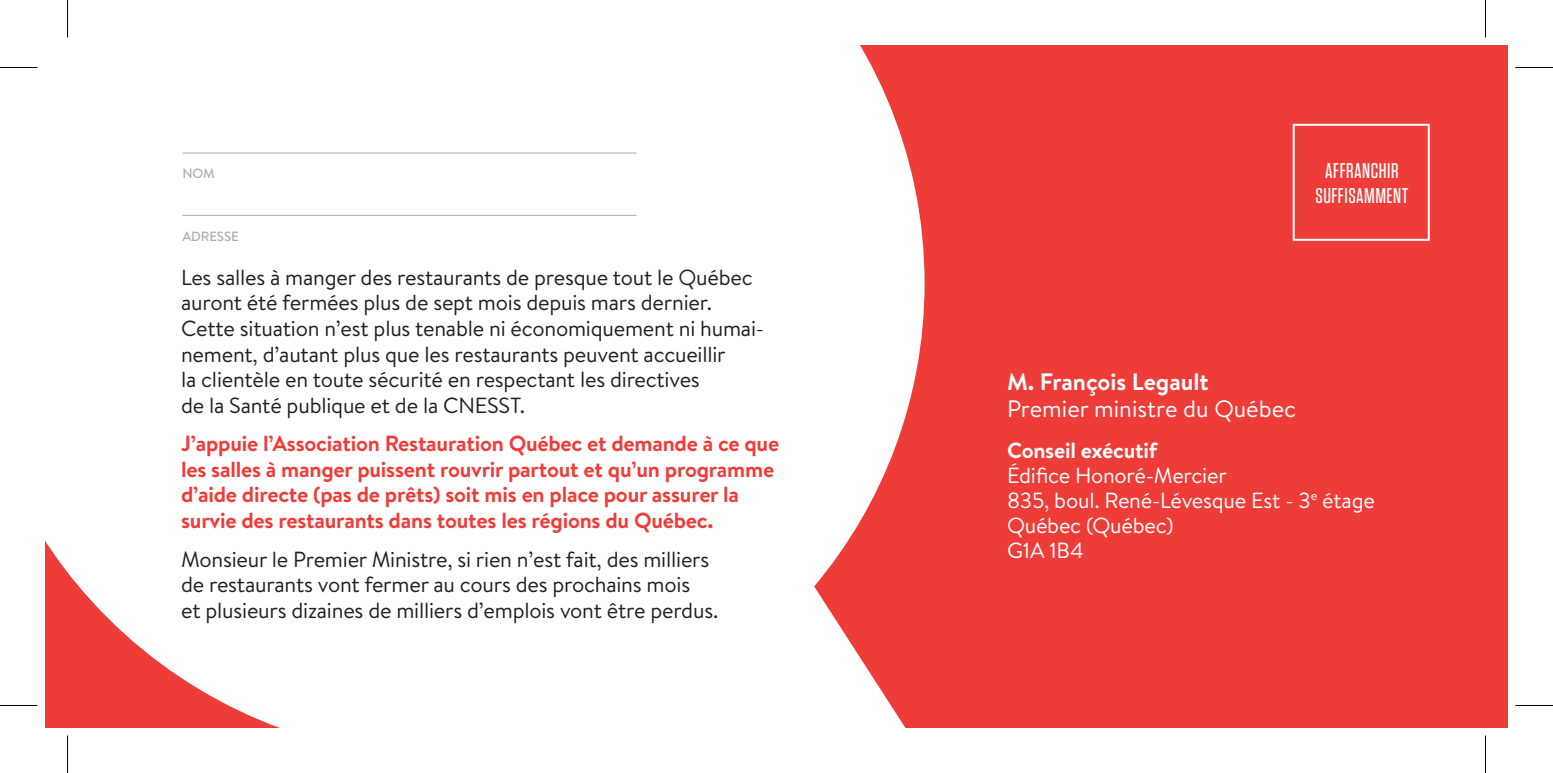
<style>
.page{position:relative;width:1553px;height:773px;background:#fff}
.page>*{position:absolute;margin:0;border:0;box-sizing:border-box;transform-origin:0 0}
.t1{font:23.75px "Brandon Text";color:#fff}
.t2{font:700 23.75px "Brandon Text";color:#fff}
.t3{font:22px/25.5px "Brandon Text";letter-spacing:-.01em;color:#231f20}
.t4{font:700 22px/25.5px "Brandon Text";letter-spacing:-.01em;color:#ee3d39}
.t5{font:22px/25px "Brandon Text";letter-spacing:-.01em;color:#fff}
.t6{font:700 22px "Brandon Text";letter-spacing:-.01em;color:#fff}
.t7{font:500 21.25px/25px "Tungsten";letter-spacing:.025em;color:#fff;text-align:center}
.t8{font:500 13.25px "Brandon Text";letter-spacing:-.01em;color:#acadb1}
</style>
<div class="page">
<div style="left:45px;top:45px;width:1462px;height:683px;background:#ee3d39"></div>
<svg style="left:45px;top:45px;width:879px;height:683px;background:#fdf1f1"></svg>
<hr style="left:182px;top:153px;width:454px;height:1px;background:#acadb1">
<hr style="left:182px;top:215px;width:454px;height:1px;background:#acadb1">
<div style="left:1292px;top:124px;width:137px;height:117px;border:2px solid #fff"></div>
<hr style="left:0;top:67px;width:38px;height:1px;background:#000">
<hr style="left:1515px;top:67px;width:37px;height:1px;background:#000">
<hr style="left:0;top:705px;width:38px;height:1px;background:#000">
<hr style="left:1515px;top:705px;width:37px;height:1px;background:#000">
<hr style="left:67px;top:0;width:1px;height:38px;background:#000">
<hr style="left:67px;top:735px;width:1px;height:38px;background:#000">
<hr style="left:1484px;top:0;width:1px;height:38px;background:#000">
<hr style="left:1484px;top:735px;width:1px;height:38px;background:#000">
<p class="t8" style="left:182px;top:165px;width:34px">NOM</p>
<p class="t8" style="left:182px;top:227px;width:58px">ADRESSE</p>
<p class="t3" style="left:181px;top:263px;width:584px">Les salles à manger des restaurants de presque tout le Québec auront été fermées plus de sept mois depuis mars dernier.<br>Cette situation n’est plus tenable ni économiquement ni humai&shy;nement, d’autant plus que les restaurants peuvent accueillir<br>la clientèle en toute sécurité en respectant les directives<br>de la Santé publique et de la CNESST.</p>
<p class="t4" style="left:181px;top:430px;width:599px">J’appuie l’Association Restauration Québec et demande à ce que les salles à manger puissent rouvrir partout et qu’un programme d’aide directe (pas de prêts) soit mis en place pour assurer la survie des restaurants dans toutes les régions du Québec.</p>
<p class="t3" style="left:181px;top:545px;width:539px">Monsieur le Premier Ministre, si rien n’est fait, des milliers de restaurants vont fermer au cours des prochains mois<br>et plusieurs dizaines de milliers d’emplois vont être perdus.</p>
<p class="t7" style="left:1315px;top:158px;width:95px">AFFRANCHIR<br>SUFFISAMMENT</p>
<p class="t2" style="left:1007px;top:366px;width:203px">M. François Legault</p>
<p class="t1" style="left:1007px;top:392px;width:290px">Premier ministre du Québec</p>
<p class="t6" style="left:1007px;top:435px;width:152px">Conseil exécutif</p>
<p class="t5" style="left:1007px;top:462px;width:369px">Édifice Honoré-Mercier<br>835, boul. René-Lévesque Est - 3<sup>e</sup> étage<br>Québec (Québec)<br>G1A 1B4</p>
</div>
